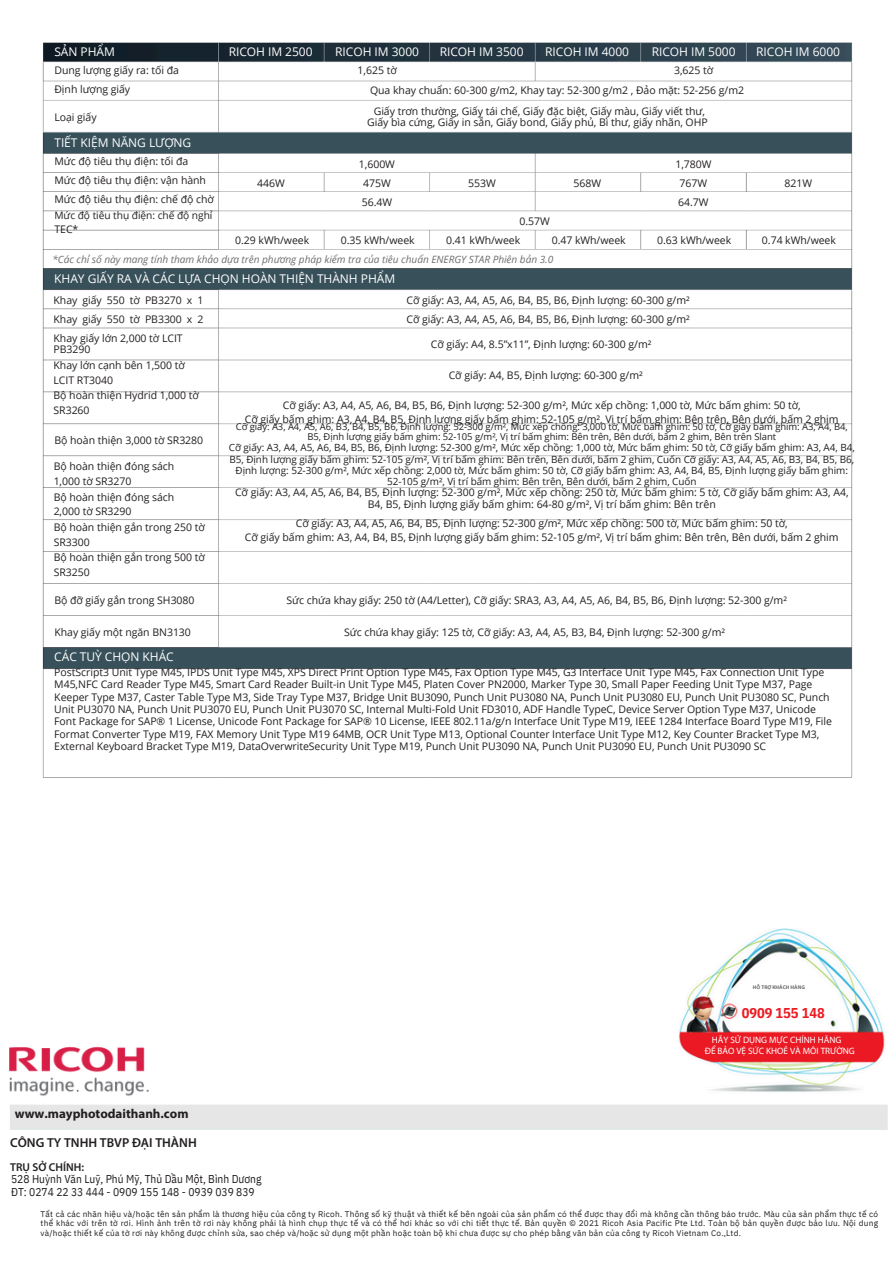
<style>
.page{position:relative;width:894px;height:1264px;background:#fff}
.page>*{position:absolute;margin:0;border:0;box-sizing:border-box;transform-origin:0 0}
.t1{font:700 14.25px "IBM Plex Sans Cond";color:#ed1c24}
.t2{font:700 13.05px "Myriad Pro";color:#231f20}
.t3{font:600 13.05px "Myriad Pro";color:#231f20}
.t4{font:12px "Open Sans";letter-spacing:-.005em;color:#fff}
.t5{font:11.4px/12.6px "IBM Plex Sans Cond";color:#231f20}
.t6{font:600 11.4px "Myriad Pro";letter-spacing:-.01em;color:#231f20}
.t7{font:10.5px/19.2px "Open Sans";letter-spacing:-.005em;color:#231f20}
.t8{font:10.2px "Open Sans";letter-spacing:-.005em;color:#231f20}
.t9{font:italic 10.05px "Open Sans";letter-spacing:-.005em;color:#6d6e70}
.t10{font:9.9px/11.2px "Open Sans";letter-spacing:-.005em;color:#231f20;text-align:center}
.t11{font:9.45px/10.2px "Open Sans";letter-spacing:-.005em;color:#231f20;text-align:center}
.t12{font:9.15px "Myriad Pro";color:#fff}
.t13{font:8.25px/9px "IBM Plex Sans";letter-spacing:.03em;color:#231f20;text-align:justify}
.t14{font:700 5.25px "Myriad Pro";color:#6d6e70}
</style>
<div class="page">
<img style="left:42px;top:42px;width:811px;height:736px">
<img style="left:9px;top:928px;width:879px;height:202px">
<h6 class="t4" style="left:54px;top:43px;width:62px">SẢN PHẨM</h6>
<h6 class="t7" style="left:54px;top:60px;width:126px">Dung lượng giấy ra: tối đa<br>Định lượng giấy</h6>
<h6 class="t7" style="left:54px;top:107px;width:44px">Loại giấy</h6>
<h6 class="t4" style="left:54px;top:134px;width:138px">TIẾT KIỆM NĂNG LƯỢNG</h6>
<h6 class="t7" style="left:54px;top:151px;width:161px">Mức độ tiêu thụ điện: tối đa<br>Mức độ tiêu thụ điện: vận hành<br>Mức độ tiêu thụ điện: chế độ chờ</h6>
<h6 class="t8" style="left:54px;top:208px;width:159px">Mức độ tiêu thụ điện: chế độ nghỉ</h6>
<h6 class="t7" style="left:54px;top:219px;width:25px">TEC*</h6>
<h3 class="t4" style="left:229px;top:43px;width:85px">RICOH IM 2500</h3>
<h5 class="t7" style="left:257px;top:173px;width:29px">446W</h5>
<h6 class="t7" style="left:235px;top:230px;width:75px">0.29 kWh/week</h6>
<h6 class="t4" style="left:335px;top:43px;width:85px">RICOH IM 3000</h6>
<h6 class="t7" style="left:357px;top:60px;width:41px">1,625 tờ</h6>
<h4 class="t4" style="left:439px;top:43px;width:85px">RICOH IM 3500</h4>
<h3 class="t4" style="left:545px;top:43px;width:85px">RICOH IM 4000</h3>
<h3 class="t4" style="left:651px;top:43px;width:85px">RICOH IM 5000</h3>
<h3 class="t7" style="left:674px;top:60px;width:41px">3,625 tờ</h3>
<h6 class="t7" style="left:370px;top:81px;width:375px">Qua khay chuẩn: 60-300 g/m2, Khay tay: 52-300 g/m2 , Đảo mặt: 52-256 g/m2</h6>
<h6 class="t7" style="left:367px;top:105px;width:342px;line-height:11.2px;text-align:center">Giấy trơn thường, Giấy tái chế, Giấy đặc biệt, Giấy màu, Giấy viết thư,<br>Giấy bìa cứng, Giấy in sẵn, Giấy bond, Giấy phủ, Bì thư, giấy nhãn, OHP</h6>
<h6 class="t7" style="left:359px;top:154px;width:38px">1,600W<br>475W<br>56.4W</h6>
<h5 class="t7" style="left:340px;top:230px;width:75px">0.35 kWh/week</h5>
<h6 class="t7" style="left:468px;top:173px;width:29px">553W</h6>
<h3 class="t7" style="left:573px;top:173px;width:29px">568W</h3>
<h5 class="t7" style="left:519px;top:211px;width:32px">0.57W</h5>
<h6 class="t7" style="left:446px;top:230px;width:75px">0.41 kWh/week</h6>
<h6 class="t7" style="left:551px;top:230px;width:75px">0.47 kWh/week</h6>
<h6 class="t7" style="left:675px;top:154px;width:38px">1,780W<br>767W<br>64.7W</h6>
<h6 class="t7" style="left:657px;top:230px;width:75px">0.63 kWh/week</h6>
<h6 class="t9" style="left:52px;top:253px;width:502px">*Các chỉ số này mang tính tham khảo dựa trên phương pháp kiểm tra của tiêu chuẩn ENERGY STAR Phiên bản 3.0</h6>
<h5 class="t4" style="left:54px;top:270px;width:342px">KHAY GIẤY RA VÀ CÁC LỰA CHỌN HOÀN THIỆN THÀNH PHẨM</h5>
<h4 class="t4" style="left:756px;top:43px;width:85px">RICOH IM 6000</h4>
<h6 class="t7" style="left:784px;top:173px;width:29px">821W</h6>
<h6 class="t7" style="left:761px;top:230px;width:75px">0.74 kWh/week</h6>
<h5 class="t7" style="left:54px;top:290px;width:151px;text-align:justify">Khay giấy 550 tờ PB3270 x 1<br>Khay giấy 550 tờ PB3300 x 2<br>Khay giấy lớn 2,000 tờ LCIT</h5>
<h5 class="t7" style="left:54px;top:341px;width:133px;line-height:15.8px">PB3290<br>Khay lớn cạnh bên 1,500 tờ</h5>
<h5 class="t7" style="left:54px;top:372px;width:147px;line-height:15.8px">LCIT RT3040<br>Bộ hoàn thiện Hydrid 1,000 tờ</h5>
<h5 class="t7" style="left:54px;top:400px;width:38px">SR3260</h5>
<h6 class="t7" style="left:54px;top:430px;width:150px">Bộ hoàn thiện 3,000 tờ SR3280</h6>
<h5 class="t7" style="left:54px;top:459px;width:122px;line-height:14.7px">Bộ hoàn thiện đóng sách<br>1,000 tờ SR3270</h5>
<h5 class="t7" style="left:54px;top:489px;width:122px;line-height:14.7px">Bộ hoàn thiện đóng sách<br>2,000 tờ SR3290</h5>
<h5 class="t7" style="left:54px;top:519px;width:153px;line-height:14.7px">Bộ hoàn thiện gắn trong 250 tờ<br>SR3300</h5>
<h5 class="t7" style="left:54px;top:550px;width:153px;line-height:14.7px">Bộ hoàn thiện gắn trong 500 tờ<br>SR3250</h5>
<h5 class="t7" style="left:54px;top:590px;width:142px">Bộ đỡ giấy gắn trong SH3080</h5>
<h6 class="t7" style="left:54px;top:622px;width:138px">Khay giấy một ngăn BN3130</h6>
<h3 class="t7" style="left:406px;top:290px;width:285px">Cỡ giấy: A3, A4, A5, A6, B4, B5, B6, Định lượng: 60-300 g/m²<br>Cỡ giấy: A3, A4, A5, A6, B4, B5, B6, Định lượng: 60-300 g/m²</h3>
<h6 class="t7" style="left:430px;top:334px;width:222px">Cỡ giấy: A4, 8.5”x11”, Định lượng: 60-300 g/m²</h6>
<h6 class="t7" style="left:448px;top:366px;width:195px">Cỡ giấy: A4, B5, Định lượng: 60-300 g/m²</h6>
<h6 class="t7" style="left:245px;top:397px;width:595px;line-height:14.7px;text-align:center">Cỡ giấy: A3, A4, A5, A6, B4, B5, B6, Định lượng: 52-300 g/m², Mức xếp chồng: 1,000 tờ, Mức bấm ghim: 50 tờ,<br>Cỡ giấy bấm ghim: A3, A4, B4, B5, Định lượng giấy bấm ghim: 52-105 g/m², Vị trí bấm ghim: Bên trên, Bên dưới, bấm 2 ghim</h6>
<h6 class="t11" style="left:236px;top:421px;width:613px">Cỡ giấy: A3, A4, A5, A6, B3, B4, B5, B6, Định lượng: 52-300 g/m², Mức xếp chồng: 3,000 tờ, Mức bấm ghim: 50 tờ, Cỡ giấy bấm ghim: A3, A4, B4,<br>B5, Định lượng giấy bấm ghim: 52-105 g/m², Vị trí bấm ghim: Bên trên, Bên dưới, bấm 2 ghim, Bên trên Slant</h6>
<h6 class="t10" style="left:229px;top:442px;width:627px">Cỡ giấy: A3, A4, A5, A6, B4, B5, B6, Định lượng: 52-300 g/m², Mức xếp chồng: 1,000 tờ, Mức bấm ghim: 50 tờ, Cỡ giấy bấm ghim: A3, A4, B4, B5, Định lượng giấy bấm ghim: 52-105 g/m², Vị trí bấm ghim: Bên trên, Bên dưới, bấm 2 ghim, Cuốn Cỡ giấy: A3, A4, A5, A6, B3, B4, B5, B6, Định lượng: 52-300 g/m², Mức xếp chồng: 2,000 tờ, Mức bấm ghim: 50 tờ, Cỡ giấy bấm ghim: A3, A4, B4, B5, Định lượng giấy bấm ghim:<br>52-105 g/m², Vị trí bấm ghim: Bên trên, Bên dưới, bấm 2 ghim, Cuốn</h6>
<h6 class="t7" style="left:235px;top:487px;width:614px;line-height:11.2px;text-align:center">Cỡ giấy: A3, A4, A5, A6, B4, B5, Định lượng: 52-300 g/m², Mức xếp chồng: 250 tờ, Mức bấm ghim: 5 tờ, Cỡ giấy bấm ghim: A3, A4,<br>B4, B5, Định lượng giấy bấm ghim: 64-80 g/m², Vị trí bấm ghim: Bên trên</h6>
<h6 class="t7" style="left:245px;top:515px;width:595px;line-height:14.7px;text-align:center">Cỡ giấy: A3, A4, A5, A6, B4, B5, Định lượng: 52-300 g/m², Mức xếp chồng: 500 tờ, Mức bấm ghim: 50 tờ,<br>Cỡ giấy bấm ghim: A3, A4, B4, B5, Định lượng giấy bấm ghim: 52-105 g/m², Vị trí bấm ghim: Bên trên, Bên dưới, bấm 2 ghim</h6>
<h6 class="t7" style="left:286px;top:590px;width:502px">Sức chứa khay giấy: 250 tờ (A4/Letter), Cỡ giấy: SRA3, A3, A4, A5, A6, B4, B5, B6, Định lượng: 52-300 g/m²</h6>
<h6 class="t7" style="left:344px;top:622px;width:382px">Sức chứa khay giấy: 125 tờ, Cỡ giấy: A3, A4, A5, B3, B4, Định lượng: 52-300 g/m²</h6>
<h6 class="t4" style="left:54px;top:648px;width:121px">CÁC TUỲ CHỌN KHÁC</h6>
<h6 class="t7" style="left:54px;top:665px;width:779px;line-height:12.3px">PostScript3 Unit Type M45, IPDS Unit Type M45, XPS Direct Print Option Type M45, Fax Option Type M45, G3 Interface Unit Type M45, Fax Connection Unit Type M45,NFC Card Reader Type M45, Smart Card Reader Built-in Unit Type M45, Platen Cover PN2000, Marker Type 30, Small Paper Feeding Unit Type M37, Page Keeper Type M37, Caster Table Type M3, Side Tray Type M37, Bridge Unit BU3090, Punch Unit PU3080 NA, Punch Unit PU3080 EU, Punch Unit PU3080 SC, Punch Unit PU3070 NA, Punch Unit PU3070 EU, Punch Unit PU3070 SC, Internal Multi-Fold Unit FD3010, ADF Handle TypeC, Device Server Option Type M37, Unicode Font Package for SAP® 1 License, Unicode Font Package for SAP® 10 License, IEEE 802.11a/g/n Interface Unit Type M19, IEEE 1284 Interface Board Type M19, File Format Converter Type M19, FAX Memory Unit Type M19 64MB, OCR Unit Type M13, Optional Counter Interface Unit Type M12, Key Counter Bracket Type M3, External Keyboard Bracket Type M19, DataOverwriteSecurity Unit Type M19, Punch Unit PU3090 NA, Punch Unit PU3090 EU, Punch Unit PU3090 SC</h6>
<p class="t14" style="left:752px;top:985px;width:54px">HỖ TRỢ KHÁCH HÀNG</p>
<h2 class="t2" style="left:15px;top:1108px;width:175px">www.mayphotodaithanh.com</h2>
<h5 class="t3" style="left:10px;top:1137px;width:188px">CÔNG TY TNHH TBVP ĐẠI THÀNH</h5>
<p class="t5" style="left:11px;top:1172px;width:252px">528 Huỳnh Văn Luỹ, Phú Mỹ, Thủ Dầu Một, Bình Dương<br>ĐT: 0274 22 33 444 - 0909 155 148 - 0939 039 839</p>
<p class="t6" style="left:10px;top:1162px;width:76px">TRỤ SỞ CHÍNH:</p>
<h5 class="t1" style="left:741px;top:1003px;width:84px">0909 155 148</h5>
<h2 class="t12" style="left:704px;top:1047px;width:151px">ĐỂ BẢO VỆ SỨC KHOẺ VÀ MÔI TRƯỜNG</h2>
<h1 class="t12" style="left:711px;top:1036px;width:131px">HÃY SỬ DỤNG MỰC CHÍNH HÃNG</h1>
<p class="t13" style="left:41px;top:1209px;width:838px">Tất cả các nhãn hiệu và/hoặc tên sản phẩm là thương hiệu của công ty Ricoh. Thông số kỹ thuật và thiết kế bên ngoài của sản phẩm có thể được thay đổi mà không cần thông báo trước. Màu của sản phẩm thực tế có thể khác với trên tờ rơi. Hình ảnh trên tờ rơi này không phải là hình chụp thực tế và có thể hơi khác so với chi tiết thực tế. Bản quyền © 2021 Ricoh Asia Pacific Pte Ltd. Toàn bộ bản quyền được bảo lưu. Nội dung và/hoặc thiết kế của tờ rơi này không được chỉnh sửa, sao chép và/hoặc sử dụng một phần hoặc toàn bộ khi chưa được sự cho phép bằng văn bản của công ty Ricoh Vietnam Co.,Ltd.</p>
</div>
